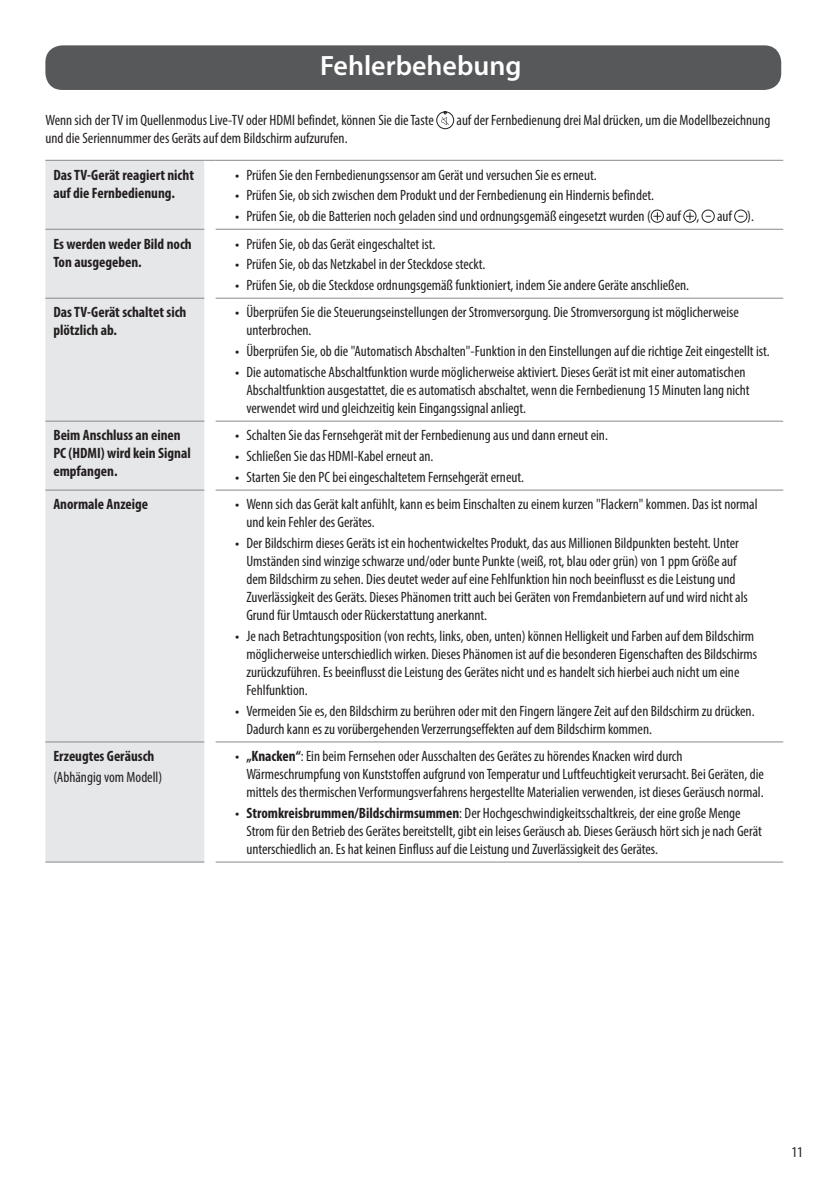
<style>
.page{position:relative;width:840px;height:1191px;background:#fff}
.page>*{position:absolute;margin:0;border:0;box-sizing:border-box;transform-origin:0 0}
.t1{font:600 28px "Myriad Pro";color:#fff}
.Body{font:condensed 15px/18px "Myriad Pro";color:#231f20}
.Body_Bold{font:700 condensed 15px/18px "Myriad Pro";color:#231f20}
.s1{font-family:"LG Smart";font-stretch:normal}
.s2{font-weight:700}
</style>
<div class="page">
<div style="left:45px;top:45px;width:735px;height:45px;background:#57585a;border-radius:17px"></div>
<svg style="left:436px;top:111px;width:18px;height:19px"></svg>
<div style="left:45px;top:161px;width:159px;height:700px;background:#e6e7e9"></div>
<hr style="left:45px;top:160px;width:159px;height:1px;background:#87898c">
<hr style="left:45px;top:229px;width:159px;height:1px;background:#87898c">
<hr style="left:215px;top:229px;width:567px;height:1px;background:#87898c">
<hr style="left:45px;top:298px;width:159px;height:1px;background:#87898c">
<hr style="left:215px;top:298px;width:567px;height:1px;background:#87898c">
<hr style="left:45px;top:421px;width:159px;height:1px;background:#87898c">
<hr style="left:215px;top:421px;width:567px;height:1px;background:#87898c">
<hr style="left:45px;top:490px;width:159px;height:1px;background:#87898c">
<hr style="left:215px;top:490px;width:567px;height:1px;background:#87898c">
<hr style="left:45px;top:741px;width:159px;height:1px;background:#87898c">
<hr style="left:45px;top:861px;width:159px;height:1px;background:#87898c">
<hr style="left:215px;top:741px;width:567px;height:1px;background:#87898c">
<hr style="left:215px;top:160px;width:567px;height:1px;background:#87898c">
<hr style="left:215px;top:861px;width:567px;height:1px;background:#87898c">
<svg style="left:653px;top:212px;width:8px;height:8px"></svg>
<div style="left:650px;top:210px;width:13px;height:13px;border:1px solid #231f20;border-radius:50%"></div>
<svg style="left:685px;top:212px;width:8px;height:8px"></svg>
<div style="left:683px;top:210px;width:13px;height:13px;border:1px solid #231f20;border-radius:50%"></div>
<div style="left:701px;top:210px;width:13px;height:13px;border:1px solid #231f20;border-radius:50%"></div>
<div style="left:733px;top:210px;width:13px;height:13px;border:1px solid #231f20;border-radius:50%"></div>
<p class="t1" style="left:320px;top:48px;width:203px">Fehlerbehebung</p>
<p class="Body" style="left:45px;top:111px;width:390px">Wenn sich der TV im Quellenmodus Live-TV oder HDMI befindet, können Sie die Taste</p>
<p class="Body" style="left:456px;top:111px;width:315px">auf der Fernbedienung drei Mal drücken, um die Modellbezeichnung</p>
<p class="Body" style="left:45px;top:129px;width:303px">und die Seriennummer des Geräts auf dem Bildschirm aufzurufen.</p>
<p class="Body_Bold" style="left:53px;top:165px;width:142px">Das TV-Gerät reagiert nicht auf die Fernbedienung.</p>
<p class="Body" style="left:235px;top:165px;width:363px"><span class="s1">•</span> Prüfen Sie den Fernbedienungssensor am Gerät und versuchen Sie es erneut.</p>
<p class="Body" style="left:235px;top:186px;width:420px"><span class="s1">•</span> Prüfen Sie, ob sich zwischen dem Produkt und der Fernbedienung ein Hindernis befindet.</p>
<p class="Body" style="left:235px;top:207px;width:520px"><span class="s1">•</span> Prüfen Sie, ob die Batterien noch geladen sind und ordnungsgemäß eingesetzt wurden ( auf , auf ).</p>
<p class="Body_Bold" style="left:53px;top:234px;width:140px">Es werden weder Bild noch<br>Ton ausgegeben.</p>
<p class="Body" style="left:235px;top:234px;width:202px"><span class="s1">•</span> Prüfen Sie, ob das Gerät eingeschaltet ist.</p>
<p class="Body" style="left:235px;top:255px;width:252px"><span class="s1">•</span> Prüfen Sie, ob das Netzkabel in der Steckdose steckt.</p>
<p class="Body" style="left:235px;top:276px;width:455px"><span class="s1">•</span> Prüfen Sie, ob die Steckdose ordnungsgemäß funktioniert, indem Sie andere Geräte anschließen.</p>
<p class="Body_Bold" style="left:53px;top:303px;width:134px">Das TV-Gerät schaltet sich plötzlich ab.</p>
<p class="Body" style="left:246px;top:303px;width:494px;text-indent:-11px"><span class="s1">•</span> Überprüfen Sie die Steuerungseinstellungen der Stromversorgung. Die Stromversorgung ist möglicherweise unterbrochen.</p>
<p class="Body" style="left:235px;top:342px;width:536px"><span class="s1">•</span> Überprüfen Sie, ob die "Automatisch Abschalten"-Funktion in den Einstellungen auf die richtige Zeit eingestellt ist.</p>
<p class="Body" style="left:246px;top:363px;width:504px;text-indent:-11px"><span class="s1">•</span> Die automatische Abschaltfunktion wurde möglicherweise aktiviert. Dieses Gerät ist mit einer automatischen<br>Abschaltfunktion ausgestattet, die es automatisch abschaltet, wenn die Fernbedienung 15 Minuten lang nicht verwendet wird und gleichzeitig kein Eingangssignal anliegt.</p>
<p class="Body_Bold" style="left:53px;top:426px;width:139px">Beim Anschluss an einen<br>PC (HDMI) wird kein Signal empfangen.</p>
<p class="Body" style="left:235px;top:426px;width:374px"><span class="s1">•</span> Schalten Sie das Fernsehgerät mit der Fernbedienung aus und dann erneut ein.</p>
<p class="Body" style="left:235px;top:447px;width:200px"><span class="s1">•</span> Schließen Sie das HDMI-Kabel erneut an.</p>
<p class="Body" style="left:235px;top:468px;width:290px"><span class="s1">•</span> Starten Sie den PC bei eingeschaltetem Fernsehgerät erneut.</p>
<p class="Body_Bold" style="left:53px;top:495px;width:96px">Anormale Anzeige</p>
<p class="Body" style="left:246px;top:495px;width:512px;text-indent:-11px"><span class="s1">•</span> Wenn sich das Gerät kalt anfühlt, kann es beim Einschalten zu einem kurzen "Flackern" kommen. Das ist normal und kein Fehler des Gerätes.</p>
<p class="Body" style="left:246px;top:534px;width:502px;text-indent:-11px"><span class="s1">•</span> Der Bildschirm dieses Geräts ist ein hochentwickeltes Produkt, das aus Millionen Bildpunkten besteht. Unter Umständen sind winzige schwarze und/oder bunte Punkte (weiß, rot, blau oder grün) von 1 ppm Größe auf dem Bildschirm zu sehen. Dies deutet weder auf eine Fehlfunktion hin noch beeinflusst es die Leistung und Zuverlässigkeit des Geräts. Dieses Phänomen tritt auch bei Geräten von Fremdanbietern auf und wird nicht als Grund für Umtausch oder Rückerstattung anerkannt.</p>
<p class="Body" style="left:246px;top:627px;width:512px;text-indent:-11px"><span class="s1">•</span> Je nach Betrachtungsposition (von rechts, links, oben, unten) können Helligkeit und Farben auf dem Bildschirm möglicherweise unterschiedlich wirken. Dieses Phänomen ist auf die besonderen Eigenschaften des Bildschirms zurückzuführen. Es beeinflusst die Leistung des Gerätes nicht und es handelt sich hierbei auch nicht um eine Fehlfunktion.</p>
<p class="Body" style="left:246px;top:702px;width:509px;text-indent:-11px"><span class="s1">•</span> Vermeiden Sie es, den Bildschirm zu berühren oder mit den Fingern längere Zeit auf den Bildschirm zu drücken.<br>Dadurch kann es zu vorübergehenden Verzerrungseffekten auf dem Bildschirm kommen.</p>
<p class="Body_Bold" style="left:53px;top:747px;width:102px">Erzeugtes Geräusch</p>
<p class="Body" style="left:53px;top:768px;width:110px">(Abhängig vom Modell)</p>
<p class="Body" style="left:246px;top:747px;width:518px;text-indent:-11px"><span class="s1">•</span> <span class="s2">„Knacken“</span>: Ein beim Fernsehen oder Ausschalten des Gerätes zu hörendes Knacken wird durch<br>Wärmeschrumpfung von Kunststoffen aufgrund von Temperatur und Luftfeuchtigkeit verursacht. Bei Geräten, die mittels des thermischen Verformungsverfahrens hergestellte Materialien verwenden, ist dieses Geräusch normal.</p>
<p class="Body" style="left:246px;top:804px;width:516px;text-indent:-11px"><span class="s1">•</span> <span class="s2">Stromkreisbrummen/Bildschirmsummen</span>: Der Hochgeschwindigkeitsschaltkreis, der eine große Menge<br>Strom für den Betrieb des Gerätes bereitstellt, gibt ein leises Geräusch ab. Dieses Geräusch hört sich je nach Gerät unterschiedlich an. Es hat keinen Einfluss auf die Leistung und Zuverlässigkeit des Gerätes.</p>
<p class="Body" style="left:791px;top:1142px;width:13px">11</p>
</div>
